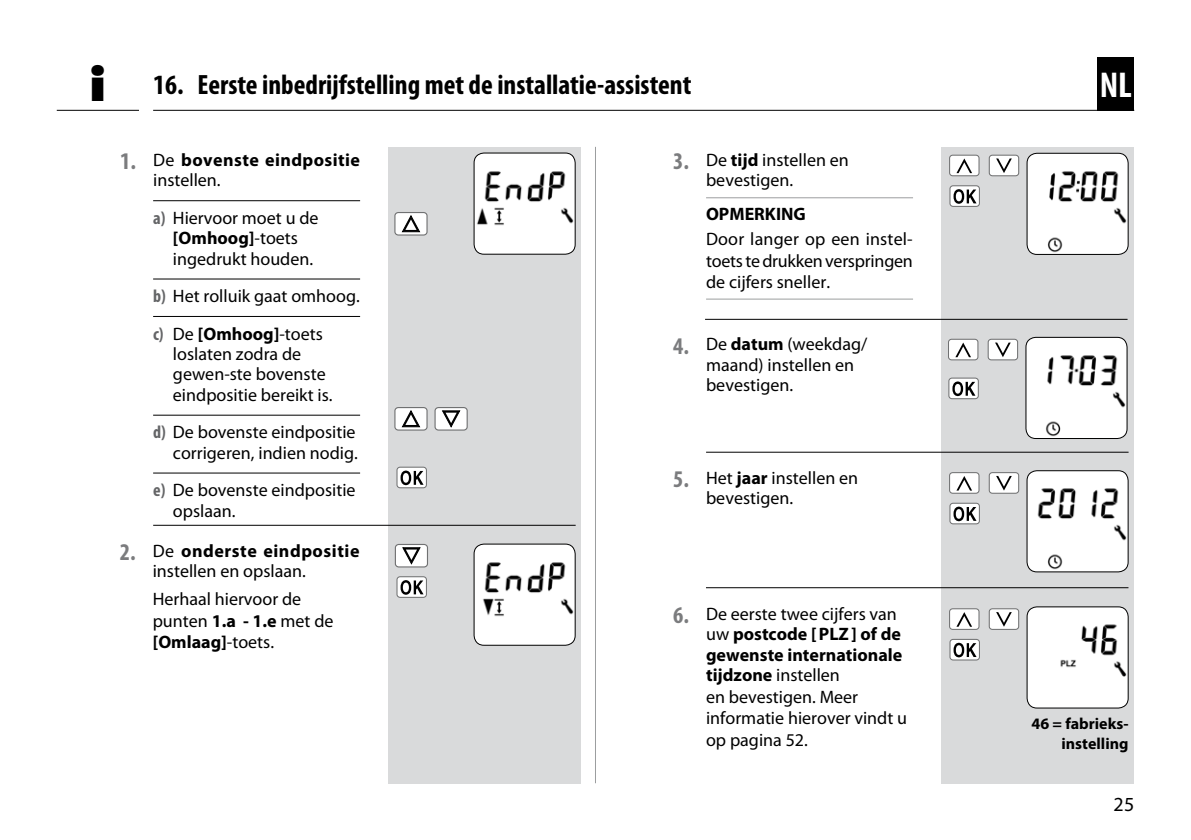
<style>
.page{position:relative;width:1191px;height:840px;background:#fff}
.page>*{position:absolute;margin:0;border:0;box-sizing:border-box;transform-origin:0 0}
.t1{font:700 condensed 36px "Myriad Pro";color:#fff}
.t2{font:700 condensed 28px "Myriad Pro";color:#000}
.t3{font:20px "Myriad Pro";color:#000}
.t4{font:18px/20.4px "Myriad Pro";color:#000}
.t5{font:700 18px/20.4px "Myriad Pro";letter-spacing:.025em;color:#000}
.t6{font:700 16px/20.4px "Myriad Pro";color:#000;text-align:right}
.s1{font-family:"Futura";font-weight:800;font-stretch:normal;font-size:44px}
.s2{font-stretch:condensed;font-size:24px;color:#7b7c7e}
.s3{font-weight:400}
.s4{font-weight:700;font-stretch:condensed;color:#646567}
.s5{font-weight:700}
.s6{font-weight:700;font-stretch:condensed;font-size:24px;color:#7b7c7e}
</style>
<div class="page">
<hr style="left:153px;top:110px;width:981px;height:1px;background:#000">
<hr style="left:57px;top:110px;width:82px;height:1px;background:#000">
<hr style="left:595px;top:147px;width:1px;height:635px;background:#9c9e9f">
<div style="left:388px;top:147px;width:193px;height:635px;background:#d9dadb"></div>
<div style="left:941px;top:147px;width:193px;height:635px;background:#d9dadb"></div>
<div style="left:1097px;top:57px;width:37px;height:54px;background:#000"></div>
<div style="left:397px;top:467px;width:29px;height:20px;background:#fff;border-radius:3px"></div>
<div style="left:396px;top:466px;width:31px;height:22px;border:1px solid #707172;border-radius:3px"></div>
<svg style="left:400px;top:470px;width:23px;height:15px"></svg>
<div style="left:395px;top:212px;width:32px;height:23px;background:#fff;border-radius:3px"></div>
<div style="left:394px;top:212px;width:33px;height:23px;border:1px solid #707172;border-radius:3px"></div>
<svg style="left:402px;top:215px;width:18px;height:17px"></svg>
<div style="left:395px;top:407px;width:32px;height:23px;background:#fff;border-radius:3px"></div>
<div style="left:394px;top:407px;width:33px;height:23px;border:1px solid #707172;border-radius:3px"></div>
<svg style="left:402px;top:410px;width:18px;height:16px"></svg>
<div style="left:435px;top:407px;width:32px;height:23px;background:#fff;border-radius:3px"></div>
<div style="left:434px;top:407px;width:34px;height:23px;border:1px solid #707172;border-radius:3px"></div>
<svg style="left:442px;top:410px;width:18px;height:17px"></svg>
<div style="left:395px;top:544px;width:32px;height:22px;background:#fff;border-radius:3px"></div>
<div style="left:395px;top:543px;width:33px;height:24px;border:1px solid #707172;border-radius:3px"></div>
<svg style="left:402px;top:547px;width:18px;height:16px"></svg>
<div style="left:397px;top:576px;width:29px;height:21px;background:#fff;border-radius:3px"></div>
<div style="left:396px;top:576px;width:31px;height:21px;border:1px solid #707172;border-radius:3px"></div>
<svg style="left:400px;top:580px;width:23px;height:14px"></svg>
<div style="left:949px;top:155px;width:30px;height:21px;background:#fff;border-radius:3px"></div>
<div style="left:949px;top:154px;width:30px;height:22px;border:1px solid #707172;border-radius:3px"></div>
<svg style="left:956px;top:158px;width:16px;height:15px"></svg>
<div style="left:989px;top:155px;width:29px;height:21px;background:#fff;border-radius:3px"></div>
<div style="left:988px;top:154px;width:31px;height:22px;border:1px solid #707172;border-radius:3px"></div>
<svg style="left:996px;top:158px;width:15px;height:15px"></svg>
<div style="left:950px;top:186px;width:29px;height:20px;background:#fff;border-radius:3px"></div>
<div style="left:949px;top:185px;width:31px;height:22px;border:1px solid #707172;border-radius:3px"></div>
<svg style="left:953px;top:189px;width:23px;height:15px"></svg>
<img style="left:1027px;top:153px;width:101px;height:101px">
<div style="left:1026px;top:153px;width:102px;height:102px;border:1px solid #000;border-radius:10px"></div>
<div style="left:948px;top:339px;width:30px;height:20px;background:#fff;border-radius:3px"></div>
<div style="left:948px;top:338px;width:30px;height:22px;border:1px solid #707172;border-radius:3px"></div>
<svg style="left:955px;top:342px;width:16px;height:15px"></svg>
<div style="left:988px;top:339px;width:29px;height:20px;background:#fff;border-radius:3px"></div>
<div style="left:987px;top:338px;width:31px;height:22px;border:1px solid #707172;border-radius:3px"></div>
<svg style="left:995px;top:342px;width:15px;height:15px"></svg>
<div style="left:949px;top:378px;width:29px;height:20px;background:#fff;border-radius:3px"></div>
<div style="left:948px;top:377px;width:30px;height:22px;border:1px solid #707172;border-radius:3px"></div>
<svg style="left:952px;top:381px;width:23px;height:15px"></svg>
<img style="left:1027px;top:338px;width:100px;height:100px">
<div style="left:1025px;top:336px;width:102px;height:103px;border:1px solid #000;border-radius:10px"></div>
<div style="left:949px;top:472px;width:30px;height:21px;background:#fff;border-radius:3px"></div>
<div style="left:949px;top:472px;width:30px;height:21px;border:1px solid #707172;border-radius:3px"></div>
<svg style="left:956px;top:476px;width:16px;height:14px"></svg>
<div style="left:989px;top:472px;width:29px;height:21px;background:#fff;border-radius:3px"></div>
<div style="left:988px;top:472px;width:31px;height:21px;border:1px solid #707172;border-radius:3px"></div>
<svg style="left:996px;top:475px;width:15px;height:15px"></svg>
<div style="left:950px;top:503px;width:29px;height:20px;background:#fff;border-radius:3px"></div>
<div style="left:949px;top:502px;width:31px;height:22px;border:1px solid #707172;border-radius:3px"></div>
<svg style="left:953px;top:506px;width:23px;height:15px"></svg>
<img style="left:1028px;top:470px;width:100px;height:101px">
<div style="left:1026px;top:470px;width:102px;height:102px;border:1px solid #000;border-radius:10px"></div>
<img style="left:474px;top:544px;width:101px;height:101px">
<div style="left:473px;top:543px;width:102px;height:102px;border:1px solid #000;border-radius:10px"></div>
<img style="left:474px;top:153px;width:101px;height:101px">
<div style="left:473px;top:152px;width:102px;height:102px;border:1px solid #000;border-radius:10px"></div>
<div style="left:949px;top:608px;width:30px;height:21px;background:#fff;border-radius:3px"></div>
<div style="left:949px;top:608px;width:30px;height:21px;border:1px solid #707172;border-radius:3px"></div>
<svg style="left:957px;top:612px;width:15px;height:14px"></svg>
<div style="left:989px;top:608px;width:29px;height:21px;background:#fff;border-radius:3px"></div>
<div style="left:988px;top:608px;width:31px;height:21px;border:1px solid #707172;border-radius:3px"></div>
<svg style="left:996px;top:612px;width:15px;height:14px"></svg>
<div style="left:950px;top:639px;width:29px;height:20px;background:#fff;border-radius:3px"></div>
<div style="left:949px;top:638px;width:31px;height:22px;border:1px solid #707172;border-radius:3px"></div>
<svg style="left:953px;top:642px;width:23px;height:15px"></svg>
<img style="left:1028px;top:606px;width:100px;height:101px">
<div style="left:1026px;top:606px;width:102px;height:102px;border:1px solid #000;border-radius:10px"></div>
<hr style="left:153px;top:200px;width:207px;height:1px;background:#000">
<hr style="left:153px;top:278px;width:207px;height:1px;background:#000">
<hr style="left:153px;top:316px;width:207px;height:1px;background:#000">
<hr style="left:153px;top:414px;width:207px;height:1px;background:#000">
<hr style="left:153px;top:472px;width:207px;height:1px;background:#000">
<hr style="left:153px;top:524px;width:422px;height:1px;background:#000">
<hr style="left:706px;top:197px;width:207px;height:1px;background:#9c9e9f">
<hr style="left:706px;top:298px;width:207px;height:1px;background:#9c9e9f">
<hr style="left:705px;top:318px;width:422px;height:1px;background:#000">
<hr style="left:706px;top:451px;width:422px;height:1px;background:#000">
<hr style="left:706px;top:587px;width:422px;height:1px;background:#000">
<h2 class="t2" style="left:89px;top:67px;width:604px"><span class="s1">i</span> 16. Eerste inbedrijfstelling met de installatie-assistent</h2>
<p class="t5" style="left:153px;top:149px;width:208px;text-indent:-33px"><span class="s2">1.</span> <span class="s3">De</span> bovenste eindpositie <span class="s3">instellen.</span></p>
<p class="t4" style="left:173px;top:208px;width:147px;text-indent:-20px"><span class="s4">a)</span> Hiervoor moet u de <span class="s5">[Omhoog]</span>-toets ingedrukt houden.</p>
<p class="t4" style="left:153px;top:277px;width:208px;line-height:37.4px"><span class="s4">b)</span> Het rolluik gaat omhoog. <span class="s4">c)</span> De <span class="s5">[Omhoog]</span>-toets</p>
<p class="t4" style="left:173px;top:344px;width:161px">loslaten zodra de gewen-ste bovenste eindpositie bereikt is.</p>
<p class="t4" style="left:153px;top:422px;width:206px;text-align:right"><span class="s4">d)</span> De bovenste eindpositie corrigeren, indien nodig.</p>
<p class="t4" style="left:173px;top:480px;width:184px;text-indent:-20px"><span class="s4">e)</span> De bovenste eindpositie opslaan.</p>
<p class="t4" style="left:153px;top:540px;width:208px;text-indent:-33px"><span class="s6">2.</span> De <span class="s5">onderste eindpositie </span>instellen en opslaan.</p>
<p class="t4" style="left:153px;top:588px;width:182px;line-height:21.6px">Herhaal hiervoor de punten <span class="s5">1.a - 1.e</span> met de <span class="s5">[Omlaag]</span>-toets.</p>
<p class="t4" style="left:706px;top:150px;width:144px;text-indent:-33px"><span class="s6">3.</span> De <span class="s5">tijd</span> instellen en bevestigen.</p>
<p class="t5" style="left:706px;top:203px;width:25px">Opmerking</p>
<p class="t4" style="left:706px;top:228px;width:208px;line-height:21.6px;text-align:justify">Door langer op een instel&shy;toets te drukken verspringen de cijfers sneller.</p>
<p class="t4" style="left:706px;top:334px;width:163px;text-indent:-33px"><span class="s6">4.</span> De <span class="s5">datum</span> (weekdag/ maand) instellen en bevestigen.</p>
<p class="t4" style="left:706px;top:467px;width:154px;text-indent:-33px"><span class="s6">5.</span> Het <span class="s5">jaar</span> instellen en bevestigen.</p>
<p class="t4" style="left:706px;top:603px;width:202px;line-height:21px;text-indent:-33px"><span class="s6">6.</span> De eerste twee cijfers van uw <span class="s5">postcode [PLZ] of de gewenste internationale tijdzone</span> instellen<br>en bevestigen. Meer informatie hierover vindt u op pagina 52.</p>
<h1 class="t1" style="left:1099px;top:63px;width:34px">NL</h1>
<p class="t6" style="left:1031px;top:712px;width:98px">46 = fabrieks&shy;instelling</p>
<p class="t3" style="left:1113px;top:792px;width:22px">25</p>
</div>
